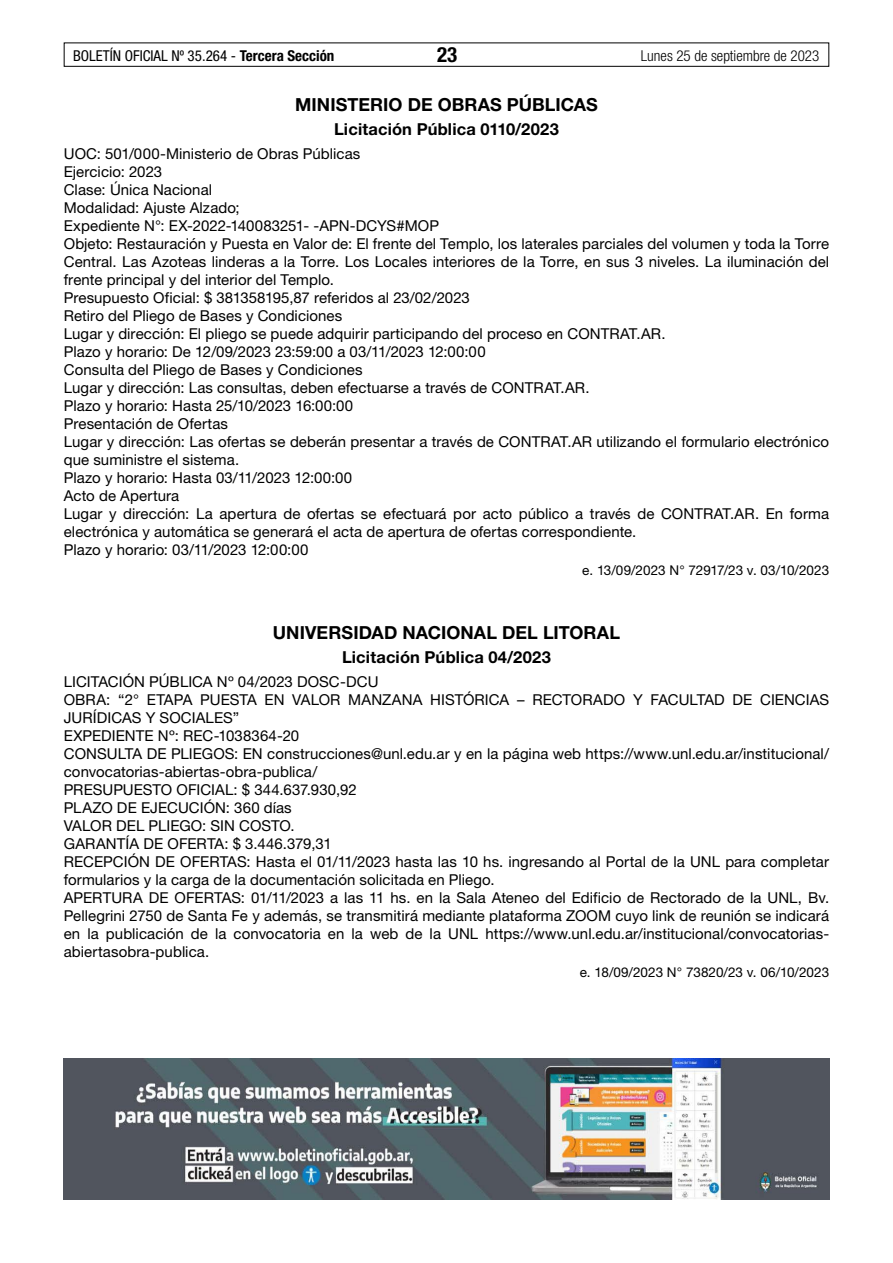
<style>
.page{position:relative;width:893px;height:1263px;background:#fff}
.page>*{position:absolute;margin:0;border:0;box-sizing:border-box;transform-origin:0 0}
.t1{font:700 condensed 21px "Helvetica Neue LT Std";color:#000}
.t2{font:700 18px "Helvetica Neue LT Std";letter-spacing:.005em;color:#000}
.t3{font:700 16.5px "Helvetica Neue LT Std";letter-spacing:.01em;color:#000}
.t4{font:15px/18px "Helvetica Neue LT Std";letter-spacing:.005em;color:#000}
.t5{font:condensed 15px "Helvetica Neue LT Std";color:#000}
.t6{font:300 condensed 15px "Helvetica Neue LT Std";color:#000}
.t7{font:13.5px "Helvetica Neue LT Std";letter-spacing:-.005em;color:#000}
.s1{font-weight:700}
</style>
<div class="page">
<div style="left:64px;top:43px;width:765px;height:24px;border:1px solid #000"></div>
<img style="left:64px;top:1059px;width:765px;height:140px">
<p class="t5" style="left:73px;top:47px;width:263px">BOLETÍN OFICIAL Nº 35.264 - <span class="s1">Tercera Sección</span></p>
<h1 class="t1" style="left:437px;top:42px;width:22px">23</h1>
<p class="t6" style="left:641px;top:47px;width:180px">Lunes 25 de septiembre de 2023</p>
<p class="t2" style="left:295px;top:93px;width:304px">MINISTERIO DE OBRAS PÚBLICAS</p>
<p class="t3" style="left:334px;top:119px;width:226px">Licitación Pública 0110/2023</p>
<p class="t4" style="left:64px;top:145px;width:767px">UOC: 501/000-Ministerio de Obras Públicas<br>Ejercicio: 2023<br>Clase: Única Nacional<br>Modalidad: Ajuste Alzado;<br>Expediente N°: EX-2022-140083251- -APN-DCYS#MOP<br>Objeto: Restauración y Puesta en Valor de: El frente del Templo, los laterales parciales del volumen y toda la Torre Central. Las Azoteas linderas a la Torre. Los Locales interiores de la Torre, en sus 3 niveles. La iluminación del frente principal y del interior del Templo.<br>Presupuesto Oficial: $ 381358195,87 referidos al 23/02/2023<br>Retiro del Pliego de Bases y Condiciones<br>Lugar y dirección: El pliego se puede adquirir participando del proceso en CONTRAT.AR.<br>Plazo y horario: De 12/09/2023 23:59:00 a 03/11/2023 12:00:00<br>Consulta del Pliego de Bases y Condiciones<br>Lugar y dirección: Las consultas, deben efectuarse a través de CONTRAT.AR.<br>Plazo y horario: Hasta 25/10/2023 16:00:00<br>Presentación de Ofertas<br>Lugar y dirección: Las ofertas se deberán presentar a través de CONTRAT.AR utilizando el formulario electrónico que suministre el sistema.<br>Plazo y horario: Hasta 03/11/2023 12:00:00<br>Acto de Apertura<br>Lugar y dirección: La apertura de ofertas se efectuará por acto público a través de CONTRAT.AR. En forma electrónica y automática se generará el acta de apertura de ofertas correspondiente.<br>Plazo y horario: 03/11/2023 12:00:00</p>
<p class="t7" style="left:582px;top:562px;width:248px">e. 13/09/2023 N° 72917/23 v. 03/10/2023</p>
<p class="t2" style="left:273px;top:621px;width:349px">UNIVERSIDAD NACIONAL DEL LITORAL</p>
<p class="t3" style="left:342px;top:647px;width:210px">Licitación Pública 04/2023</p>
<p class="t4" style="left:64px;top:673px;width:767px">LICITACIÓN PÚBLICA Nº 04/2023 DOSC-DCU<br>OBRA: “2° ETAPA PUESTA EN VALOR MANZANA HISTÓRICA – RECTORADO Y FACULTAD DE CIENCIAS JURÍDICAS Y SOCIALES”<br>EXPEDIENTE Nº: REC-1038364-20<br>CONSULTA DE PLIEGOS: EN construcciones@unl.edu.ar y en la página web https://www.unl.edu.ar/institucional/ convocatorias-abiertas-obra-publica/<br>PRESUPUESTO OFICIAL: $ 344.637.930,92<br>PLAZO DE EJECUCIÓN: 360 días<br>VALOR DEL PLIEGO: SIN COSTO.<br>GARANTÍA DE OFERTA: $ 3.446.379,31<br>RECEPCIÓN DE OFERTAS: Hasta el 01/11/2023 hasta las 10 hs. ingresando al Portal de la UNL para completar formularios y la carga de la documentación solicitada en Pliego.<br>APERTURA DE OFERTAS: 01/11/2023 a las 11 hs. en la Sala Ateneo del Edificio de Rectorado de la UNL, Bv.<br>Pellegrini 2750 de Santa Fe y además, se transmitirá mediante plataforma ZOOM cuyo link de reunión se indicará en la publicación de la convocatoria en la web de la UNL https://www.unl.edu.ar/institucional/convocatorias&shy;abiertasobra-publica.</p>
<p class="t7" style="left:580px;top:964px;width:251px">e. 18/09/2023 N° 73820/23 v. 06/10/2023</p>
</div>
